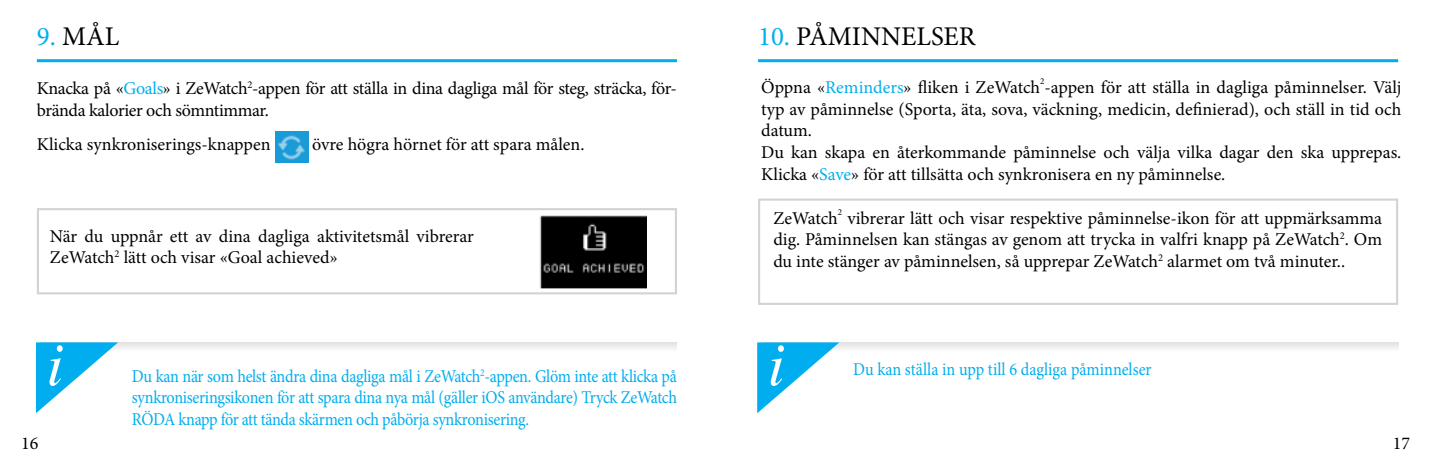
<style>
.page{position:relative;width:1429px;height:468px;background:#fff}
.page>*{position:absolute;margin:0;border:0;box-sizing:border-box;transform-origin:0 0}
.t1{font:italic 60.9px "Times";color:#fff}
.t2{font:27px "Minion Pro";color:#000}
.t3{font:18px/21.6px "Minion Pro";letter-spacing:-.005em;color:#000}
.t4{font:18px/21.6px "Minion Pro";letter-spacing:-.015em;color:#00aeef;text-align:justify;scale:.9 1}
.t5{font:9px "Minion Pro";color:#000}
.s1{color:#00aeef}
</style>
<div class="page">
<hr style="left:37px;top:59px;width:640px;height:3px;background:#00aeef">
<div style="left:37px;top:208px;width:640px;height:86px;border:2px solid #d1d3d4"></div>
<img style="left:539px;top:216px;width:108px;height:72px">
<svg style="left:118px;top:342px;width:559px;height:7px"></svg>
<svg style="left:36px;top:342px;width:82px;height:71px"></svg>
<img style="left:275px;top:132px;width:34px;height:31px">
<hr style="left:758px;top:59px;width:640px;height:3px;background:#00aeef">
<svg style="left:839px;top:342px;width:559px;height:7px"></svg>
<svg style="left:757px;top:342px;width:82px;height:71px"></svg>
<div style="left:758px;top:198px;width:640px;height:107px;border:2px solid #d1d3d4"></div>
<h2 class="t2" style="left:37px;top:18px;width:84px"><span class="s1">9.</span> MÅL</h2>
<p class="t3" style="left:37px;top:78px;width:641px">Knacka på «<span class="s1">Goals</span>» i ZeWatch<sup>2</sup>-appen för att ställa in dina dagliga mål för steg, sträcka, för&shy;brända kalorier och sömntimmar.</p>
<p class="t3" style="left:37px;top:134px;width:235px">Klicka synkroniserings-knappen</p>
<p class="t3" style="left:303px;top:134px;width:283px">i övre högra hörnet för att spara målen.</p>
<p class="t3" style="left:50px;top:225px;width:425px">När du uppnår ett av dina dagliga aktivitetsmål vibrerar<br>ZeWatch<sup>2</sup> lätt och visar «Goal achieved»</p>
<h1 class="t1" style="left:47px;top:312px;width:18px">i</h1>
<p class="t4" style="left:132px;top:365px;width:607px">Du kan när som helst ändra dina dagliga mål i ZeWatch<sup>2</sup>-appen. Glöm inte att klicka på synkroniseringsikonen för att spara dina nya mål (gäller iOS användare) Tryck ZeWatch RÖDA knapp för att tända skärmen och påbörja synkronisering.</p>
<h2 class="t2" style="left:758px;top:18px;width:219px"><span class="s1">10.</span> PÅMINNELSER</h2>
<p class="t5" style="left:1040px;top:75px;width:6px">2</p>
<p class="t3" style="left:761px;top:98px;width:642px">typ av påminnelse (Sporta, äta, sova, väckning, medicin, definierad), och ställ in tid och datum.<br>Du kan skapa en återkommande påminnelse och välja vilka dagar den ska upprepas.<br>Klicka «<span class="s1">Save</span>» för att tillsätta och synkronisera en ny påminnelse.</p>
<p class="t3" style="left:773px;top:207px;width:66px">ZeWatch</p>
<p class="t5" style="left:838px;top:206px;width:6px">2</p>
<p class="t3" style="left:761px;top:77px;width:641px">Öppna «<span class="s1">Reminders</span>» fliken i ZeWatch -appen för att ställa in dagliga påminnelser. Välj</p>
<p class="t3" style="left:773px;top:207px;width:610px;text-align:justify;text-indent:74px">vibrerar lätt och visar respektive påminnelse-ikon för att uppmärksamma dig. Påminnelsen kan stängas av genom att trycka in valfri knapp på ZeWatch<sup>2</sup>. Om du inte stänger av påminnelsen, så upprepar ZeWatch<sup>2</sup> alarmet om två minuter..</p>
<h1 class="t1" style="left:768px;top:312px;width:18px">i</h1>
<p class="t4" style="left:853px;top:359px;width:333px">Du kan ställa in upp till 6 dagliga påminnelser</p>
<p class="t3" style="left:21px;top:432px;width:19px">16</p>
<p class="t3" style="left:1392px;top:432px;width:19px">17</p>
</div>
